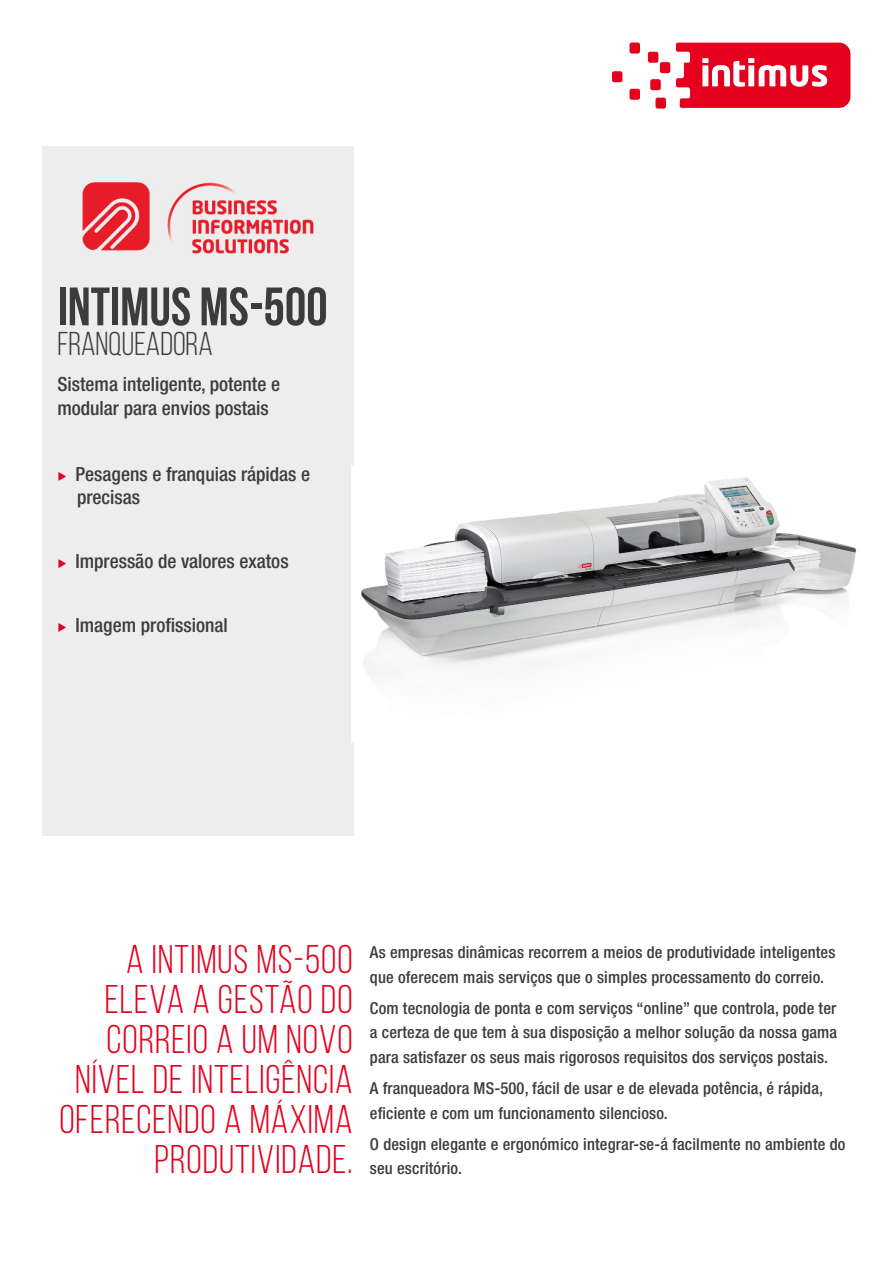
<style>
.page{position:relative;width:893px;height:1263px;background:#fff}
.page>*{position:absolute;margin:0;border:0;box-sizing:border-box;transform-origin:0 0}
.t1{font:700 54px "Bebas Neue";color:#3c3c3b}
.t2{font:40.05px/40px "Bebas Neue";letter-spacing:.025em;color:#e5001e;text-align:right}
.t3{font:33px "Bebas Neue";color:#3c3c3b}
.t4{font:500 condensed 19.5px/23.4px "Helvetica Neue LT Std";color:#3c3c3b}
.t5{font:500 condensed 16.5px/24.6px "Helvetica Neue LT Std";letter-spacing:.01em;color:#3c3c3b}
</style>
<div class="page">
<div style="left:43px;top:146px;width:311px;height:690px;background:#ededed"></div>
<img style="left:82px;top:182px;width:232px;height:72px">
<svg style="left:612px;top:43px;width:238px;height:66px"></svg>
<img style="left:352px;top:466px;width:505px;height:277px">
<svg style="left:58px;top:472px;width:8px;height:9px"></svg>
<svg style="left:58px;top:559px;width:8px;height:9px"></svg>
<svg style="left:58px;top:623px;width:8px;height:9px"></svg>
<h1 class="t1" style="left:57px;top:277px;width:272px">INTIMUS MS-500</h1>
<h3 class="t3" style="left:57px;top:326px;width:157px">FRANQUEADORA</h3>
<p class="t4" style="left:57px;top:372px;width:224px">Sistema inteligente, potente e modular para envios postais</p>
<p class="t4" style="left:75px;top:462px;width:236px">Pesagens e franquias rápidas e precisas</p>
<p class="t4" style="left:75px;top:549px;width:215px">Impressão de valores exatos</p>
<p class="t4" style="left:75px;top:613px;width:154px">Imagem profissional</p>
<h2 class="t2" style="left:59px;top:939px;width:295px">A INTIMUS MS-500<br>ELEVA A GESTÃO DO<br>CORREIO A UM NOVO<br>NÍVEL DE INTELIGÊNCIA<br>OFERECENDO A MÁXIMA<br>PRODUTIVIDADE.</h2>
<p class="t5" style="left:370px;top:939px;width:467px">As empresas dinâmicas recorrem a meios de produtividade inteligentes que oferecem mais serviços que o simples processamento do correio.</p>
<p class="t5" style="left:370px;top:995px;width:469px;text-align:justify">Com tecnologia de ponta e com serviços “online” que controla, pode ter a certeza de que tem à sua disposição a melhor solução da nossa gama para satisfazer os seus mais rigorosos requisitos dos serviços postais.</p>
<p class="t5" style="left:370px;top:1076px;width:455px">A franqueadora MS-500, fácil de usar e de elevada potência, é rápida, eficiente e com um funcionamento silencioso.</p>
<p class="t5" style="left:370px;top:1131px;width:477px">O design elegante e ergonómico integrar-se-á facilmente no ambiente do seu escritório.</p>
</div>
